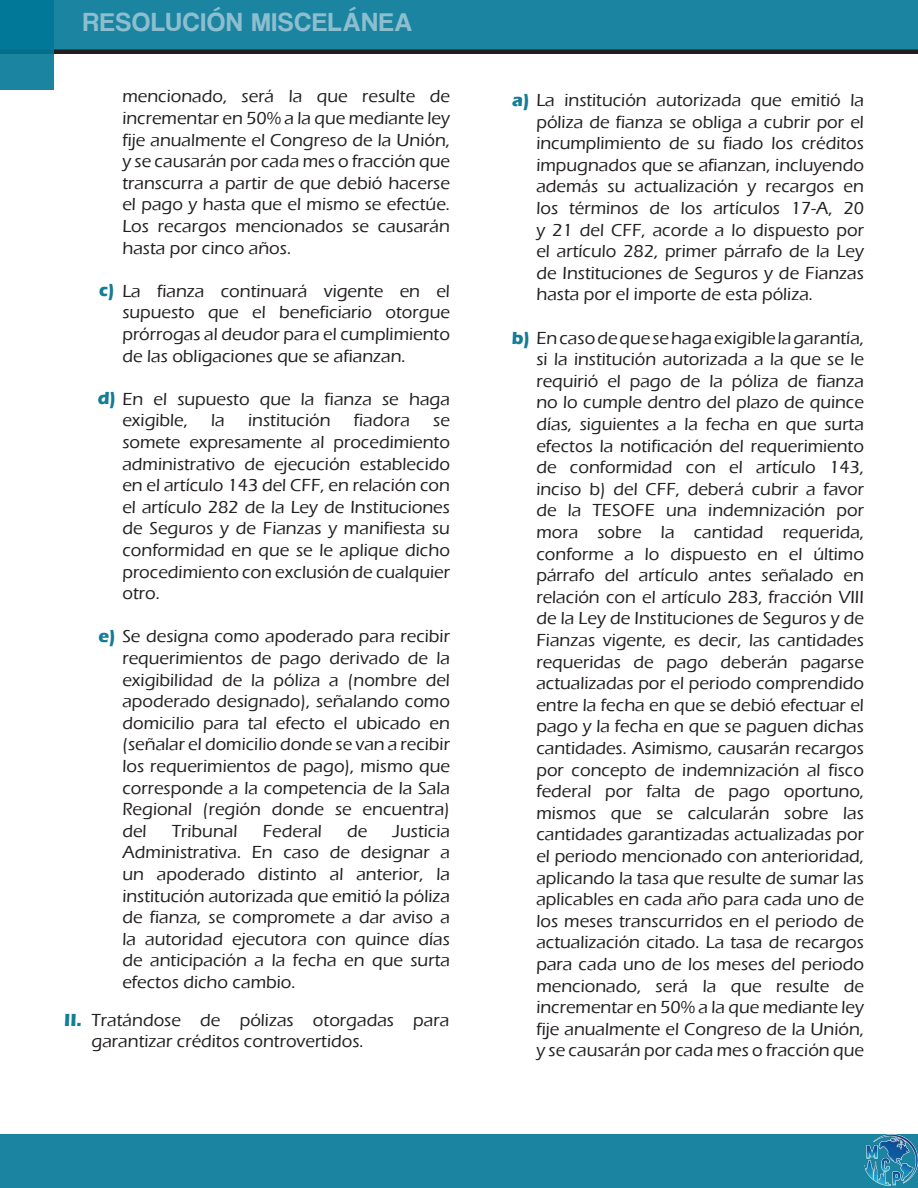
<style>
.page{position:relative;width:918px;height:1188px;background:#fff}
.page>*{position:absolute;margin:0;border:0;box-sizing:border-box;transform-origin:0 0}
.t1{font:27px "Coolvetica Rg";letter-spacing:.05em;color:#9ac5d5}
.t2{font:500 18px/21.6px "Eras ITC";color:#231f20;text-align:justify}
.t3{font:700 18px "Eras ITC";color:#137c96}
.s1{font-weight:700;color:#137c96}
</style>
<div class="page">
<div style="left:0;top:0;width:918px;height:54px;background:#1a84a1"></div>
<div style="left:0;top:1134px;width:918px;height:54px;background:#1a84a1"></div>
<hr style="left:0;top:50px;width:918px;height:4px;background:#231f20">
<img style="left:864px;top:1134px;width:54px;height:53px">
<svg style="left:0;top:0;width:54px;height:90px;background:#0b7c9a"></svg>
<h1 class="t1" style="left:83px;top:6px;width:331px">RESOLUCIÓN MISCELÁNEA</h1>
<p class="t2" style="left:122px;top:86px;width:329px">mencionado, será la que resulte de incrementar en 50% a la que mediante ley fije anualmente el Congreso de la Unión, y se causarán por cada mes o fracción que transcurra a partir de que debió hacerse el pago y hasta que el mismo se efectúe.<br>Los recargos mencionados se causarán hasta por cinco años.</p>
<p class="t2" style="left:99px;top:280px;width:352px"><span class="s1">c)</span> La fianza continuará vigente en el</p>
<p class="t2" style="left:122px;top:302px;width:329px">supuesto que el beneficiario otorgue prórrogas al deudor para el cumplimiento de las obligaciones que se afianzan.</p>
<p class="t2" style="left:98px;top:388px;width:354px"><span class="s1">d)</span> En el supuesto que la fianza se haga</p>
<p class="t2" style="left:122px;top:410px;width:67px">exigible,</p>
<p class="t2" style="left:211px;top:410px;width:15px">la</p>
<p class="t2" style="left:248px;top:410px;width:84px">institución</p>
<p class="t2" style="left:354px;top:410px;width:58px">fiadora</p>
<p class="t2" style="left:122px;top:410px;width:329px;text-indent:311px">se somete expresamente al procedimiento administrativo de ejecución establecido en el artículo 143 del CFF, en relación con el artículo 282 de la Ley de Instituciones de Seguros y de Fianzas y manifiesta su conformidad en que se le aplique dicho procedimiento con exclusión de cualquier otro.</p>
<p class="t2" style="left:98px;top:626px;width:353px"><span class="s1">e)</span> Se designa como apoderado para recibir</p>
<p class="t3" style="left:64px;top:1010px;width:19px">II.</p>
<p class="t2" style="left:122px;top:647px;width:329px">requerimientos de pago derivado de la exigibilidad de la póliza a (nombre del apoderado designado), señalando como domicilio para tal efecto el ubicado en (señalar el domicilio donde se van a recibir los requerimientos de pago), mismo que corresponde a la competencia de la Sala Regional (región donde se encuentra) del</p>
<p class="t2" style="left:122px;top:820px;width:329px;text-indent:270px">Justicia Administrativa. En caso de designar a un apoderado distinto al anterior, la institución autorizada que emitió la póliza de fianza, se compromete a dar aviso a la autoridad ejecutora con quince días de anticipación a la fecha en que surta efectos dicho cambio.</p>
<p class="t2" style="left:172px;top:820px;width:67px">Tribunal</p>
<p class="t2" style="left:263px;top:820px;width:61px">Federal</p>
<p class="t2" style="left:347px;top:820px;width:22px">de</p>
<p class="t2" style="left:92px;top:1009px;width:359px">Tratándose de pólizas otorgadas para garantizar créditos controvertidos.</p>
<p class="t2" style="left:512px;top:89px;width:353px"><span class="s1">a)</span> La institución autorizada que emitió la</p>
<p class="t2" style="left:536px;top:111px;width:329px">póliza de fianza se obliga a cubrir por el incumplimiento de su fiado los créditos impugnados que se afianzan, incluyendo además su actualización y recargos en los términos de los artículos 17-A, 20 y 21 del CFF, acorde a lo dispuesto por el artículo 282, primer párrafo de la Ley de Instituciones de Seguros y de Fianzas hasta por el importe de esta póliza.</p>
<p class="t2" style="left:512px;top:327px;width:354px"><span class="s1">b)</span> En caso de que se haga exigible la garantía,</p>
<p class="t2" style="left:536px;top:349px;width:329px">si la institución autorizada a la que se le requirió el pago de la póliza de fianza no lo cumple dentro del plazo de quince días, siguientes a la fecha en que surta efectos la notificación del requerimiento de conformidad con el artículo 143, inciso b) del CFF, deberá cubrir a favor de la TESOFE una indemnización por mora sobre la cantidad requerida, conforme a lo dispuesto en el último párrafo del artículo antes señalado en relación con el artículo 283, fracción VIII de la Ley de Instituciones de Seguros y de Fianzas vigente, es decir, las cantidades requeridas de pago deberán pagarse actualizadas por el periodo comprendido entre la fecha en que se debió efectuar el pago y la fecha en que se paguen dichas cantidades. Asimismo, causarán recargos por concepto de indemnización al fisco federal por falta de pago oportuno, mismos que se calcularán sobre las cantidades garantizadas actualizadas por el periodo mencionado con anterioridad, aplicando la tasa que resulte de sumar las</p>
<p class="t2" style="left:536px;top:889px;width:329px">aplicables en cada año para cada uno de los meses transcurridos en el periodo de actualización citado. La tasa de recargos para cada uno de los meses del periodo mencionado, será la que resulte de incrementar en 50% a la que mediante ley fije anualmente el Congreso de la Unión, y se causarán por cada mes o fracción que</p>
</div>
